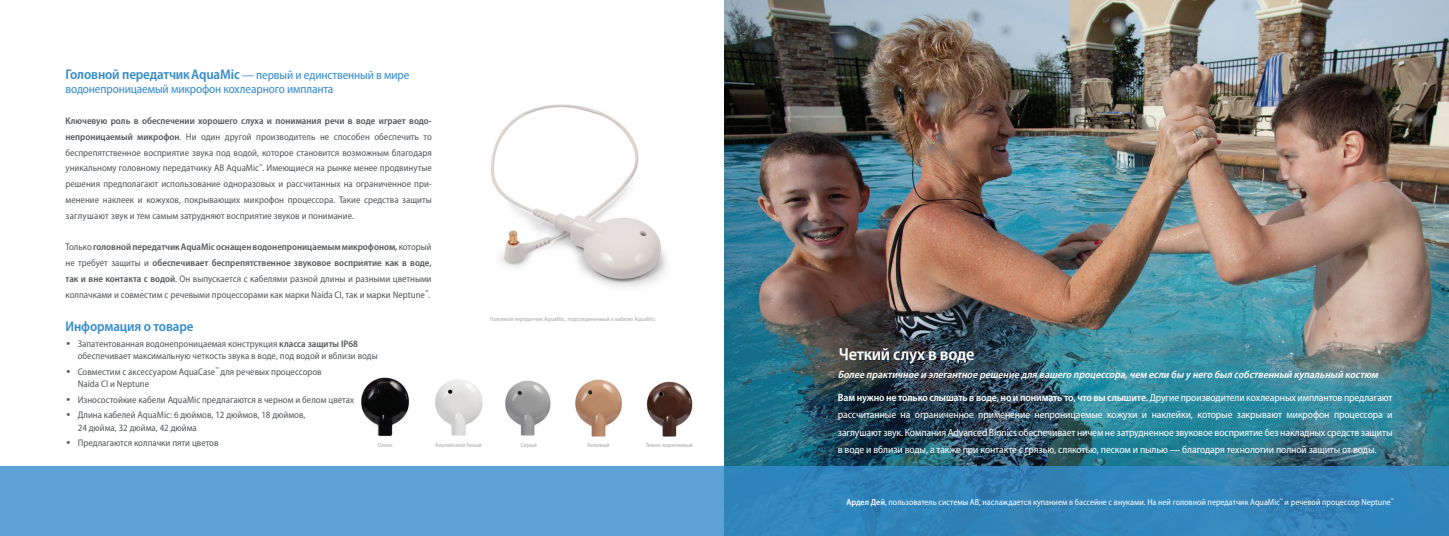
<style>
.page{position:relative;width:1449px;height:536px;background:#fff}
.page>*{position:absolute;margin:0;border:0;box-sizing:border-box;transform-origin:0 0}
.t1{font:600 semi-condensed 17.5px "Myriad Pro";letter-spacing:-.01em;color:#fff}
.t2{font:600 semi-condensed 14px "Myriad Pro";letter-spacing:-.01em;color:#348bcb}
.t3{font:semi-condensed 12.25px "Myriad Pro";letter-spacing:-.01em;color:#348bcb}
.t4{font:semi-condensed 10.5px/17.5px "Myriad Pro";letter-spacing:-.01em;color:#fff;text-align:justify}
.t5{font:italic 600 semi-condensed 10.5px/22.8px "Myriad Pro";color:#fff}
.t6{font:semi-condensed 9.62px/15.8px "Myriad Pro";color:#53585b}
.t7{font:semi-condensed 8.75px "Myriad Pro";color:#fff}
.t8{font:semi-condensed 6.12px "Myriad Pro";color:#a8a9ad}
.s1{font-weight:400;font-size:12.25px}
.s2{font-weight:600}
.s3{font-family:"Century Gothic";font-stretch:normal}
.s4{font-style:normal}
.s5{font-weight:400;font-style:normal}
</style>
<div class="page">
<img style="left:491px;top:104px;width:176px;height:184px">
<img style="left:724px;top:0;width:725px;height:466px">
<svg style="left:0;top:466px;width:1449px;height:70px;background:#4693c7"></svg>
<img style="left:361px;top:377px;width:49px;height:60px">
<img style="left:435px;top:379px;width:48px;height:57px">
<img style="left:505px;top:380px;width:46px;height:56px">
<img style="left:575px;top:379px;width:47px;height:58px">
<img style="left:646px;top:381px;width:46px;height:56px">
<h2 class="t2" style="left:66px;top:65px;width:345px">Головной передатчикAquaMic <span class="s1">— первый и единственный в мире</span></h2>
<p class="t3" style="left:66px;top:82px;width:269px">водонепроницаемый микрофон кохлеарного импланта</p>
<p class="t6" style="left:66px;top:113px;width:368px;text-align:justify"><span class="s2">Ключевую роль в обеспечении хорошего слуха и понимания речи в воде играет водо&shy;непроницаемый микрофон</span>. Ни один другой производитель не способен обеспечить то беспрепятственное восприятие звука под водой, которое становится возможным благодаря уникальному головному передатчику AB AquaMic<sup>™</sup>. Имеющиеся на рынке менее продвинутые решения предполагают использование одноразовых и рассчитанных на ограниченное при&shy;менение наклеек и кожухов, покрывающих микрофон процессора. Такие средства защиты заглушают звук и тем самым затрудняют восприятие звуков и понимание.</p>
<p class="t6" style="left:66px;top:239px;width:368px;text-align:justify">Только <span class="s2">головной передатчик AquaMic оснащен водонепроницаемым микрофоном,</span> который не требует защиты и <span class="s2">обеспечивает беспрепятственное звуковое восприятие как в воде, так и вне контакта с водой</span>. Он выпускается с кабелями разной длины и разными цветными колпачками и совместим с речевыми процессорами как марки Naída CI, так и марки Neptune<sup>™</sup>.</p>
<h2 class="t2" style="left:66px;top:317px;width:129px">Информация о товаре</h2>
<p class="t6" style="left:78px;top:337px;width:301px;line-height:12.2px;text-indent:-12px"><span class="s3">•</span> Запатентованная водонепроницаемая конструкция <span class="s2">класса защиты IP68 </span>обеспечивает максимальную четкость звука в воде, под водой и вблизи воды</p>
<p class="t6" style="left:78px;top:365px;width:246px;line-height:12.2px;text-indent:-12px"><span class="s3">•</span> Совместим с аксессуаром AquaCase<sup>™</sup> для речевых процессоров<br>Naída CI и Neptune</p>
<p class="t6" style="left:66px;top:391px;width:290px"><span class="s3">•</span> Износостойкие кабели AquaMic предлагаются в черном и белом цветах</p>
<p class="t6" style="left:78px;top:409px;width:229px;line-height:12.2px;text-indent:-12px"><span class="s3">•</span> Длина кабелей AquaMic: 6 дюймов, 12 дюймов, 18 дюймов,<br>24 дюйма, 32 дюйма, 42 дюйма</p>
<p class="t6" style="left:66px;top:435px;width:155px"><span class="s3">•</span> Предлагаются колпачки пяти цветов</p>
<p class="t8" style="left:490px;top:316px;width:167px">Головной передатчик AquaMic, подсоединенный к кабелю AquaMic</p>
<p class="t8" style="left:378px;top:441px;width:17px">Оникс</p>
<p class="t8" style="left:435px;top:441px;width:48px">Альпийский белый</p>
<p class="t8" style="left:521px;top:441px;width:17px">Серый</p>
<p class="t8" style="left:587px;top:441px;width:24px">Бежевый</p>
<p class="t8" style="left:646px;top:441px;width:49px">Темно-коричневый</p>
<h1 class="t1" style="left:839px;top:343px;width:137px">Четкий слух в воде</h1>
<p class="t5" style="left:838px;top:363px;width:556px">Более практичное и элегантное решение для вашего процессора,чем если бы унего был собственный купальный костюм<br><span class="s4">Вам нужно не только слышать в воде, но и понимать то, что вы слышите.</span> <span class="s5">Другие производители кохлеарных имплантов предлагают</span></p>
<p class="t4" style="left:838px;top:406px;width:556px">рассчитанные на ограниченное применение непроницаемые кожухи и наклейки, которые закрывают микрофон процессора и заглушают звук. Компания Advanced Bionics обеспечивает ничем не затрудненное звуковое восприятие без накладных средств защиты в воде и вблизи воды, а также при контакте с грязью, слякотью, песком и пылью — благодаря технологии полной защиты от воды.</p>
<p class="t7" style="left:846px;top:497px;width:549px"><span class="s2">Ардел Дей</span>, пользователь системы AB, наслаждается купанием в бассейне с внуками. На ней головной передатчик AquaMic<sup>™</sup> и речевой процессор Neptune<sup>™</sup></p>
</div>
